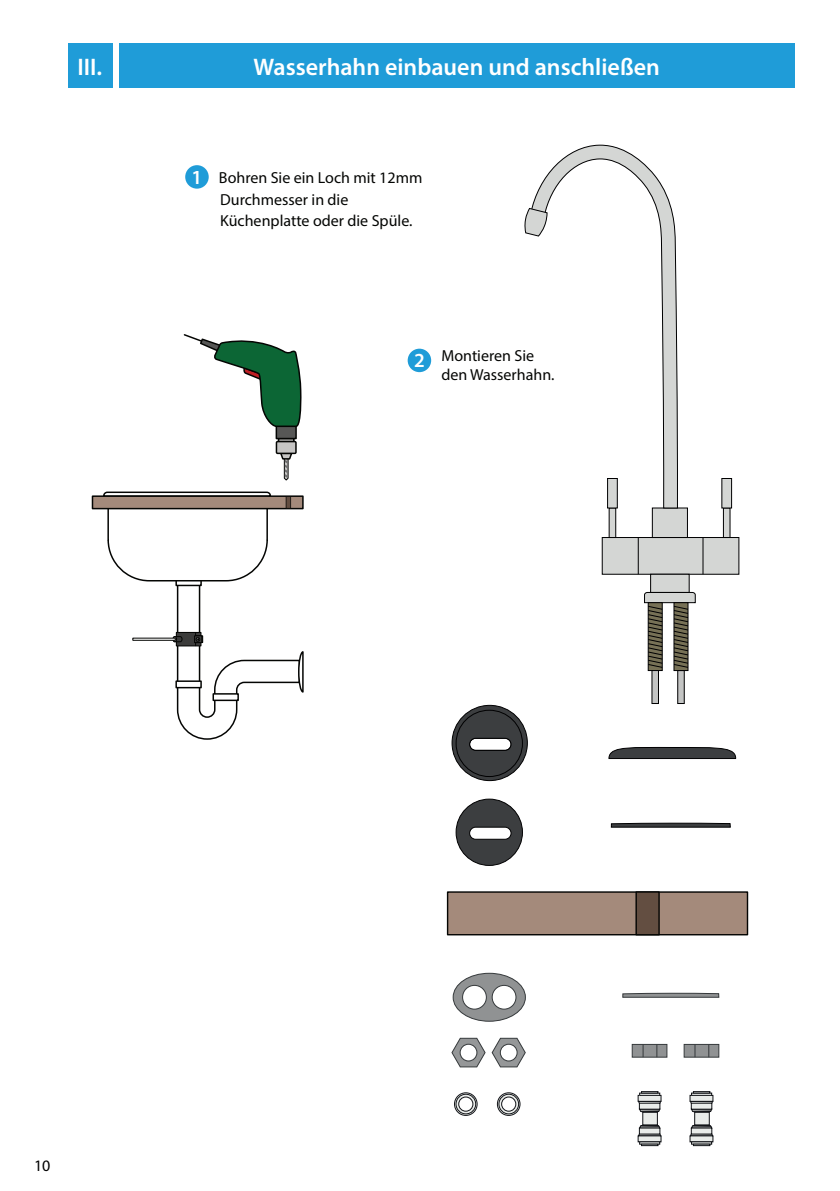
<style>
.page{position:relative;width:840px;height:1191px;background:#fff}
.page>*{position:absolute;margin:0;border:0;box-sizing:border-box;transform-origin:0 0}
.t1{font:600 24px "Myriad Pro";color:#fff}
.t2{font:600 20px "Myriad Pro";color:#fff}
.t3{font:16px/21.2px "Myriad Pro";color:#040503}
.t4{font:16px "Myriad Pro";color:#000001}
</style>
<div class="page">
<div style="left:92px;top:496px;width:211px;height:12px;background:#a48a7b"></div>
<div style="left:92px;top:495px;width:211px;height:14px;border:2px solid #040503"></div>
<svg style="left:102px;top:334px;width:202px;height:406px"></svg>
<div style="left:447px;top:892px;width:300px;height:42px;background:#a48a7b"></div>
<div style="left:446px;top:891px;width:301px;height:44px;border:1px solid #040503"></div>
<div style="left:635px;top:892px;width:23px;height:42px;background:#634e41"></div>
<div style="left:635px;top:891px;width:24px;height:44px;border:1px solid #040503"></div>
<div style="left:68px;top:43px;width:44px;height:45px;background:#1f9cd8"></div>
<div style="left:119px;top:43px;width:675px;height:45px;background:#1f9cd8"></div>
<div style="left:185px;top:165px;width:23px;height:24px;background:#1f9cd8;border-radius:50%"></div>
<div style="left:407px;top:349px;width:24px;height:23px;background:#1f9cd8;border-radius:50%"></div>
<div style="left:601px;top:537px;width:138px;height:38px;background:#d4d6d4;border:1px solid #000001"></div>
<svg style="left:608px;top:507px;width:8px;height:31px"></svg>
<div style="left:722px;top:507px;width:8px;height:31px;background:#d4d6d4;border:1px solid #000001"></div>
<div style="left:721px;top:478px;width:10px;height:30px;background:#d4d6d4"></div>
<svg style="left:531px;top:144px;width:147px;height:365px"></svg>
<svg style="left:524px;top:207px;width:24px;height:30px"></svg>
<svg style="left:651px;top:670px;width:7px;height:34px"></svg>
<svg style="left:677px;top:693px;width:7px;height:11px"></svg>
<hr style="left:702px;top:537px;width:1px;height:37px;background:#000001">
<svg style="left:611px;top:418px;width:84px;height:275px"></svg>
<svg style="left:451px;top:704px;width:77px;height:78px"></svg>
<svg style="left:455px;top:798px;width:67px;height:68px"></svg>
<div style="left:453px;top:973px;width:72px;height:48px;background:#909293;border-radius:50%"></div>
<div style="left:452px;top:972px;width:73px;height:49px;border:1px solid #35393b;border-radius:50%"></div>
<div style="left:462px;top:985px;width:24px;height:24px;background:#fff;border-radius:50%"></div>
<div style="left:462px;top:985px;width:24px;height:24px;border:1px solid #35393b;border-radius:50%"></div>
<div style="left:492px;top:985px;width:23px;height:24px;background:#fff;border-radius:50%"></div>
<div style="left:491px;top:985px;width:25px;height:24px;border:1px solid #35393b;border-radius:50%"></div>
<div style="left:642px;top:1112px;width:15px;height:13px;background:#e9ecea"></div>
<div style="left:642px;top:1111px;width:15px;height:14px;border:1px solid #121418"></div>
<svg style="left:638px;top:1124px;width:23px;height:11px"></svg>
<div style="left:639px;top:1128px;width:20px;height:6px;background:#e9ecea"></div>
<div style="left:637px;top:1135px;width:23px;height:6px;background:#e9ecea"></div>
<div style="left:637px;top:1135px;width:24px;height:7px;border:1px solid #121418"></div>
<div style="left:639px;top:1141px;width:20px;height:3px;border:1px solid #121418"></div>
<svg style="left:641px;top:1143px;width:17px;height:2px"></svg>
<svg style="left:637px;top:1101px;width:24px;height:11px"></svg>
<div style="left:639px;top:1103px;width:20px;height:6px;background:#e9ecea"></div>
<div style="left:637px;top:1095px;width:23px;height:6px;background:#e9ecea"></div>
<div style="left:637px;top:1095px;width:24px;height:6px;border:1px solid #121418"></div>
<div style="left:639px;top:1092px;width:20px;height:3px;border:1px solid #121418"></div>
<svg style="left:641px;top:1091px;width:17px;height:2px"></svg>
<div style="left:694px;top:1112px;width:15px;height:13px;background:#e9ecea"></div>
<div style="left:694px;top:1111px;width:15px;height:14px;border:1px solid #121418"></div>
<svg style="left:690px;top:1124px;width:23px;height:12px"></svg>
<div style="left:691px;top:1128px;width:20px;height:6px;background:#e9ecea"></div>
<div style="left:689px;top:1135px;width:23px;height:6px;background:#e9ecea"></div>
<div style="left:689px;top:1135px;width:23px;height:7px;border:1px solid #121418"></div>
<div style="left:691px;top:1141px;width:20px;height:3px;border:1px solid #121418"></div>
<svg style="left:692px;top:1143px;width:17px;height:2px"></svg>
<svg style="left:689px;top:1100px;width:24px;height:12px"></svg>
<div style="left:691px;top:1103px;width:20px;height:6px;background:#e9ecea"></div>
<div style="left:689px;top:1095px;width:23px;height:6px;background:#e9ecea"></div>
<div style="left:689px;top:1095px;width:23px;height:6px;border:1px solid #121418"></div>
<div style="left:691px;top:1092px;width:20px;height:3px;border:1px solid #121418"></div>
<svg style="left:692px;top:1091px;width:17px;height:2px"></svg>
<svg style="left:608px;top:746px;width:128px;height:13px;background:#4f5052"></svg>
<svg style="left:610px;top:822px;width:121px;height:6px"></svg>
<svg style="left:622px;top:992px;width:97px;height:6px"></svg>
<svg style="left:451px;top:1037px;width:34px;height:30px"></svg>
<div style="left:460px;top:1044px;width:16px;height:17px;background:#fff;border-radius:50%"></div>
<div style="left:459px;top:1044px;width:18px;height:17px;border:1px solid #35393b;border-radius:50%"></div>
<svg style="left:491px;top:1037px;width:35px;height:31px"></svg>
<div style="left:500px;top:1044px;width:17px;height:17px;background:#fff;border-radius:50%"></div>
<div style="left:500px;top:1044px;width:17px;height:17px;border:1px solid #35393b;border-radius:50%"></div>
<div style="left:683px;top:1044px;width:36px;height:13px;background:#909293;border:1px solid #35393b"></div>
<svg style="left:694px;top:1044px;width:1px;height:13px"></svg>
<div style="left:631px;top:1044px;width:36px;height:13px;background:#909293;border:1px solid #35393b"></div>
<svg style="left:642px;top:1044px;width:1px;height:13px"></svg>
<svg style="left:656px;top:1044px;width:1px;height:13px"></svg>
<svg style="left:454px;top:1092px;width:23px;height:23px"></svg>
<div style="left:454px;top:1092px;width:23px;height:23px;border:1px solid #121418;border-radius:50%"></div>
<svg style="left:456px;top:1094px;width:19px;height:19px"></svg>
<div style="left:455px;top:1094px;width:20px;height:20px;border:1px solid #121418;border-radius:50%"></div>
<div style="left:458px;top:1097px;width:14px;height:14px;background:#fff;border-radius:50%"></div>
<div style="left:458px;top:1096px;width:15px;height:15px;border:1px solid #121418;border-radius:50%"></div>
<svg style="left:497px;top:1092px;width:22px;height:23px"></svg>
<div style="left:497px;top:1092px;width:23px;height:23px;border:1px solid #121418;border-radius:50%"></div>
<svg style="left:498px;top:1094px;width:20px;height:19px"></svg>
<div style="left:498px;top:1094px;width:20px;height:20px;border:1px solid #121418;border-radius:50%"></div>
<div style="left:501px;top:1097px;width:14px;height:14px;background:#fff;border-radius:50%"></div>
<div style="left:501px;top:1096px;width:14px;height:15px;border:1px solid #121418;border-radius:50%"></div>
<h1 class="t1" style="left:78px;top:51px;width:26px">III.</h1>
<h1 class="t1" style="left:253px;top:51px;width:408px">Wasserhahn einbauen und anschließen</h1>
<p class="t2" style="left:191px;top:164px;width:12px">1</p>
<p class="t3" style="left:219px;top:167px;width:205px">Bohren Sie ein Loch mit 12mm<br>Durchmesser in die<br>Küchenplatte oder die Spüle.</p>
<p class="t2" style="left:414px;top:348px;width:12px">2</p>
<p class="t3" style="left:441px;top:345px;width:115px;line-height:19.2px">Montieren Sie den Wasserhahn.</p>
<p class="t4" style="left:34px;top:1156px;width:18px">10</p>
</div>
